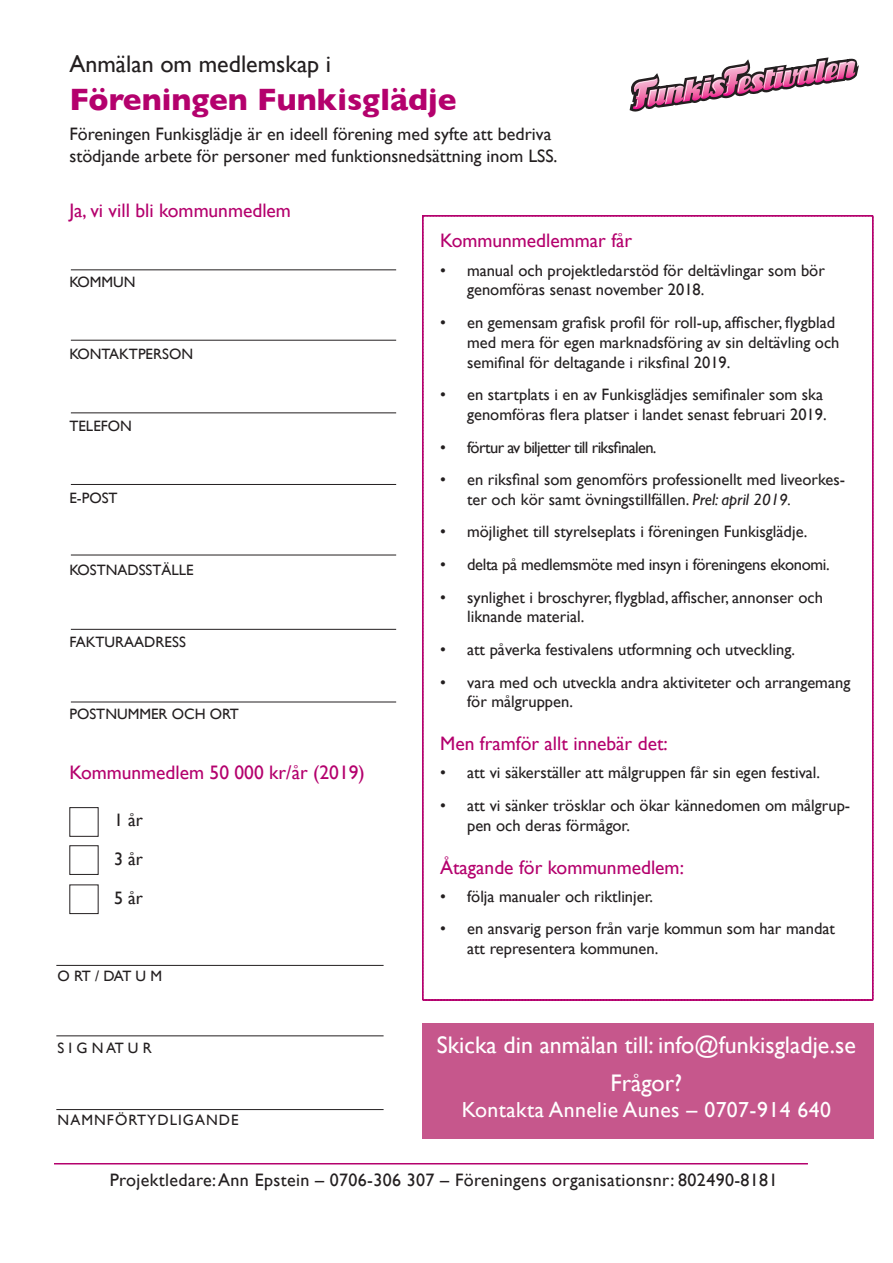
<style>
.page{position:relative;width:893px;height:1263px;background:#fff}
.page>*{position:absolute;margin:0;border:0;box-sizing:border-box;transform-origin:0 0}
.t1{font:700 31.5px "Gill Sans";color:#b4016d}
.t2{font:24px "Gill Sans";color:#fff}
.t3{font:24px "Gill Sans";color:#231f20}
.t4{font:21.75px "Gill Sans";letter-spacing:.02em;color:#fff}
.t5{font:19.5px "Gill Sans";color:#b4016d}
.t6{font:18px/21.6px "Gill Sans";color:#231f20}
.t7{font:18px "Gill Sans";letter-spacing:.02em;color:#231f20}
.t8{font:16.5px/19.8px "Gill Sans";color:#231f20}
.t9{font:16.5px "Gill Sans";letter-spacing:-.02em;color:#231f20}
.t10{font:16.5px "Gill Sans";letter-spacing:-.04em;color:#231f20}
.t11{font:15px "Gill Sans";color:#231f20}
.t12{font:15px "Gill Sans";letter-spacing:.07em;color:#231f20}
.s1{font-style:italic}
</style>
<div class="page">
<div style="left:422px;top:1023px;width:451px;height:115px;background:#c6578c"></div>
<hr style="left:71px;top:340px;width:325px;height:1px;background:#231f20">
<hr style="left:71px;top:412px;width:325px;height:1px;background:#231f20">
<hr style="left:71px;top:484px;width:325px;height:1px;background:#231f20">
<hr style="left:71px;top:555px;width:325px;height:1px;background:#231f20">
<hr style="left:71px;top:629px;width:325px;height:1px;background:#231f20">
<hr style="left:71px;top:702px;width:325px;height:1px;background:#231f20">
<div style="left:69px;top:807px;width:30px;height:30px;border:1px solid #231f20"></div>
<div style="left:69px;top:845px;width:30px;height:30px;border:1px solid #231f20"></div>
<hr style="left:56px;top:965px;width:328px;height:1px;background:#231f20">
<svg style="left:630px;top:57px;width:229px;height:55px"></svg>
<svg style="left:422px;top:215px;width:452px;height:786px"></svg>
<hr style="left:71px;top:269px;width:325px;height:1px;background:#231f20">
<hr style="left:54px;top:1163px;width:754px;height:1px;background:#b4016d">
<hr style="left:56px;top:1035px;width:328px;height:1px;background:#231f20">
<hr style="left:56px;top:1109px;width:328px;height:1px;background:#231f20">
<p class="t3" style="left:69px;top:50px;width:263px">Anmälan om medlemskap i</p>
<p class="t1" style="left:69px;top:74px;width:389px">Föreningen Funkisglädje</p>
<p class="t6" style="left:69px;top:123px;width:490px">Föreningen Funkisglädje är en ideell förening med syfte att bedriva stödjande arbete för personer med funktionsnedsättning inom LSS.</p>
<p class="t5" style="left:69px;top:199px;width:223px">Ja, vi vill bli kommunmedlem</p>
<p class="t11" style="left:69px;top:273px;width:68px">KOMMUN</p>
<p class="t11" style="left:69px;top:345px;width:125px">KONTAKTPERSON</p>
<p class="t11" style="left:69px;top:417px;width:64px">TELEFON</p>
<p class="t11" style="left:69px;top:489px;width:50px">E-POST</p>
<p class="t11" style="left:69px;top:561px;width:126px">KOSTNADSSTÄLLE</p>
<p class="t11" style="left:69px;top:633px;width:118px">FAKTURAADRESS</p>
<p class="t11" style="left:69px;top:705px;width:171px">POSTNUMMER OCH ORT</p>
<p class="t5" style="left:69px;top:760px;width:297px">Kommunmedlem 50 000 kr/år (2019)</p>
<p class="t6" style="left:114px;top:809px;width:30px">1 år</p>
<p class="t6" style="left:114px;top:848px;width:30px">3 år</p>
<p class="t6" style="left:114px;top:887px;width:30px">5 år</p>
<p class="t11" style="left:58px;top:967px;width:106px">O RT / DAT U M</p>
<p class="t11" style="left:58px;top:1039px;width:96px">S I G N AT U R</p>
<p class="t12" style="left:58px;top:1111px;width:183px">NAMNFÖRTYDLIGANDE</p>
<p class="t5" style="left:440px;top:229px;width:194px">Kommunmedlemmar får</p>
<p class="t8" style="left:467px;top:260px;width:359px;text-indent:-27px">• manual och projektledarstöd för deltävlingar som bör genomföras senast november 2018.</p>
<p class="t8" style="left:467px;top:312px;width:374px;text-indent:-27px">• en gemensam grafisk profil för roll-up, affischer, flygblad med mera för egen marknadsföring av sin deltävling och semifinal för deltagande i riksfinal 2019.</p>
<p class="t8" style="left:440px;top:385px;width:388px;text-align:right">• en startplats i en av Funkisglädjes semifinaler som ska genomföras flera platser i landet senast februari 2019.</p>
<p class="t10" style="left:440px;top:437px;width:218px">• förtur av biljetter till riksfinalen.</p>
<p class="t8" style="left:467px;top:469px;width:379px;text-indent:-27px">• en riksfinal som genomförs professionellt med liveorkes&shy;ter och kör samt övningstillfällen. <span class="s1">Prel: april 2019.</span></p>
<p class="t8" style="left:440px;top:522px;width:369px">• möjlighet till styrelseplats i föreningen Funkisglädje.</p>
<p class="t9" style="left:440px;top:555px;width:391px">• delta på medlemsmöte med insyn i föreningens ekonomi.</p>
<p class="t8" style="left:467px;top:587px;width:357px;text-indent:-27px">• synlighet i broschyrer, flygblad, affischer, annonser och liknande material.</p>
<p class="t8" style="left:440px;top:639px;width:356px">• att påverka festivalens utformning och utveckling.</p>
<p class="t8" style="left:467px;top:672px;width:385px;text-indent:-27px">• vara med och utveckla andra aktiviteter och arrangemang för målgruppen.</p>
<p class="t5" style="left:440px;top:732px;width:229px">Men framför allt innebär det:</p>
<p class="t8" style="left:440px;top:763px;width:382px">• att vi säkerställer att målgruppen får sin egen festival.</p>
<p class="t8" style="left:467px;top:795px;width:385px;text-indent:-27px">• att vi sänker trösklar och ökar kännedomen om målgrup&shy;pen och deras förmågor.</p>
<p class="t5" style="left:440px;top:855px;width:245px">Åtagande för kommunmedlem:</p>
<p class="t8" style="left:440px;top:886px;width:215px">• följa manualer och riktlinjer.</p>
<p class="t8" style="left:467px;top:919px;width:369px;text-indent:-27px">• en ansvarig person från varje kommun som har mandat att representera kommunen.</p>
<p class="t2" style="left:437px;top:1031px;width:420px">Skicka din anmälan till: info@funkisgladje.se</p>
<p class="t2" style="left:610px;top:1068px;width:73px">Frågor?</p>
<p class="t4" style="left:462px;top:1096px;width:371px">Kontakta Annelie Aunes – 0707-914 640</p>
<p class="t7" style="left:110px;top:1169px;width:669px">Projektledare: Ann Epstein – 0706-306 307 – Föreningens organisationsnr: 802490-8181</p>
</div>
